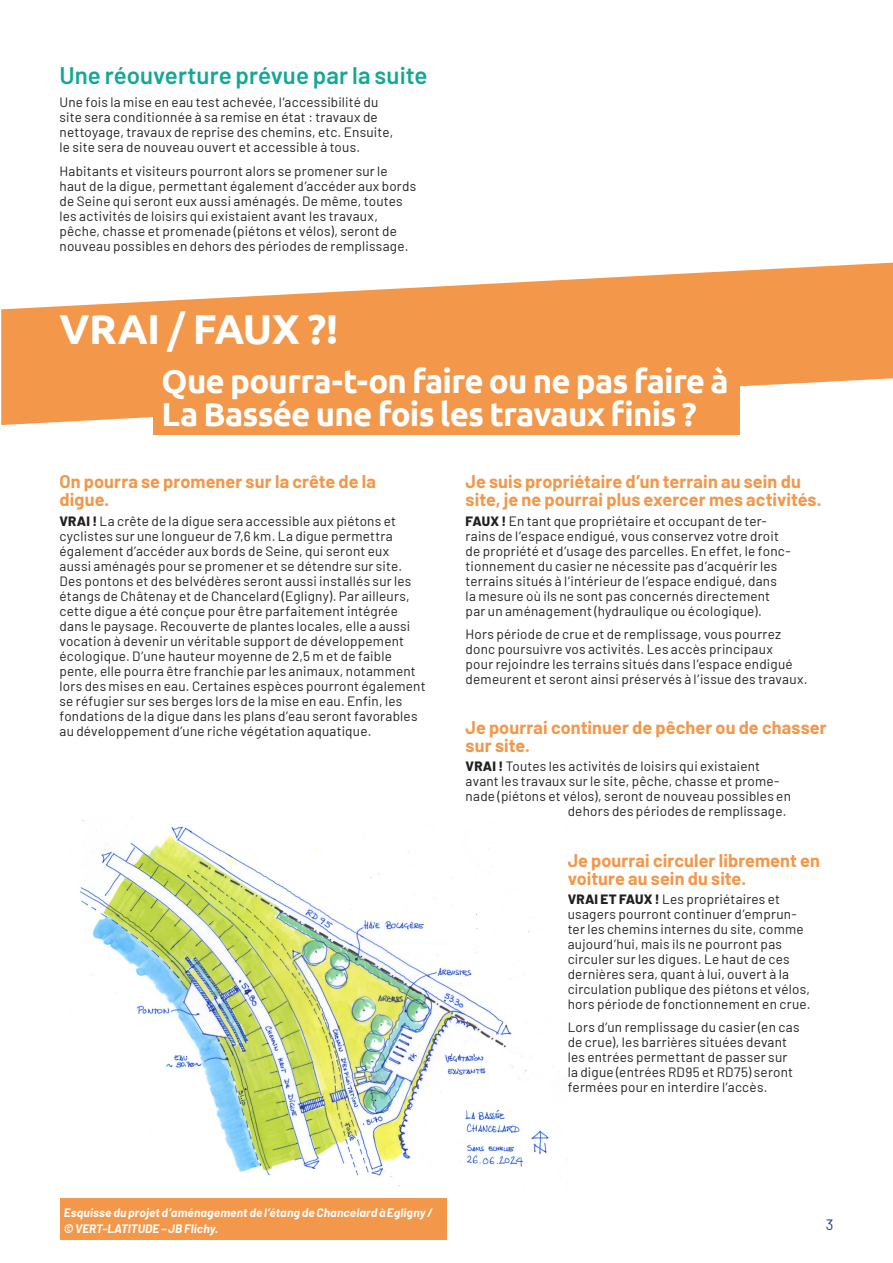
<style>
.page{position:relative;width:893px;height:1263px;background:#fff}
.page>*{position:absolute;margin:0;border:0;box-sizing:border-box;transform-origin:0 0}
.t1{font:700 41.7px "Ubuntu";letter-spacing:-.01em;color:#fff}
.t2{font:700 33px/33px "Ubuntu";letter-spacing:-.025em;color:#fff}
.TexteCourant{font:600 24px "Barlow";color:#15a796}
.Questions{font:700 18px/18px "Barlow";letter-spacing:.005em;color:#f3974a}
.Questions-2{font:15px "Barlow";color:#264085}
.TexteCourant-2{font:13.5px/15px "Barlow";letter-spacing:.015em;color:#231f20}
.t3{font:italic 700 12px/16.5px "Barlow";letter-spacing:.01em;color:#fff}
.s1{font-weight:500}
.s2{font-weight:800}
</style>
<div class="page">
<svg style="left:1px;top:263px;width:892px;height:162px;fill:#f3974a"></svg>
<div style="left:153px;top:359px;width:587px;height:76px;background:#f3974a"></div>
<img style="left:80px;top:820px;width:487px;height:367px">
<div style="left:60px;top:1198px;width:386px;height:42px;background:#f3974a"></div>
<p class="TexteCourant" style="left:60px;top:57px;width:369px">Une réouverture prévue par la suite</p>
<p class="TexteCourant-2" style="left:60px;top:94px;width:335px">Une fois la mise en eau test achevée, l’accessibilité du site sera conditionnée à sa remise en état : travaux de nettoyage, travaux de reprise des chemins, etc. Ensuite, le site sera de nouveau ouvert et accessible à tous.</p>
<p class="TexteCourant-2" style="left:60px;top:162px;width:358px">Habitants et visiteurs pourront alors se promener sur le haut de la digue, permettant également d’accéder aux bords de Seine qui seront eux aussi aménagés. De même, toutes les activités de loisirs qui existaient avant les travaux, pêche, chasse et promenade (piétons et vélos), seront de nouveau possibles en dehors des périodes de remplissage.</p>
<p class="t1" style="left:60px;top:304px;width:280px">VRAI <span class="s1">/</span> FAUX ?!</p>
<p class="t2" style="left:162px;top:365px;width:569px">Que pourra-t-on faire ou ne pas faire à<br>La Bassée une fois les travaux finis ?</p>
<p class="Questions" style="left:60px;top:471px;width:318px">On pourra se promener sur la crête de la digue.</p>
<p class="TexteCourant-2" style="left:60px;top:512px;width:368px"><span class="s2">VRAI !</span> La crête de la digue sera accessible aux piétons et cyclistes sur une longueur de 7,6 km. La digue permettra également d’accéder aux bords de Seine, qui seront eux<br>aussi aménagés pour se promener et se détendre sur site.<br>Des pontons et des belvédères seront aussi installés sur les étangs de Châtenay et de Chancelard (Egligny). Par ailleurs, cette digue a été conçue pour être parfaitement intégrée dans le paysage. Recouverte de plantes locales, elle a aussi vocation à devenir un véritable support de développement écologique. D’une hauteur moyenne de 2,5 m et de faible pente, elle pourra être franchie par les animaux, notamment lors des mises en eau. Certaines espèces pourront également se réfugier sur ses berges lors de la mise en eau. Enfin, les fondations de la digue dans les plans d’eau seront favorables au développement d’une riche végétation aquatique.</p>
<p class="Questions" style="left:466px;top:471px;width:357px">Je suis propriétaire d’un terrain au sein du site, je ne pourrai plus exercer mes activités.</p>
<p class="TexteCourant-2" style="left:466px;top:512px;width:327px"><span class="s2">FAUX !</span> En tant que propriétaire et occupant de ter&shy;rains de l’espace endigué, vous conservez votre droit de propriété et d’usage des parcelles. En effet, le fonc&shy;tionnement du casier ne nécessite pas d’acquérir les terrains situés à l’intérieur de l’espace endigué, dans<br>la mesure où ils ne sont pas concernés directement par un aménagement (hydraulique ou écologique).</p>
<p class="TexteCourant-2" style="left:466px;top:626px;width:343px">Hors période de crue et de remplissage, vous pourrez donc poursuivre vos activités. Les accès principaux<br>pour rejoindre les terrains situés dans l’espace endigué demeurent et seront ainsi préservés à l’issue des travaux.</p>
<p class="Questions" style="left:466px;top:717px;width:363px">Je pourrai continuer de pêcher ou de chasser sur site.</p>
<p class="TexteCourant-2" style="left:466px;top:758px;width:296px"><span class="s2">VRAI !</span> Toutes les activités de loisirs qui existaient</p>
<p class="TexteCourant-2" style="left:466px;top:773px;width:315px">avant les travaux sur le site, pêche, chasse et prome-</p>
<p class="TexteCourant-2" style="left:466px;top:788px;width:327px">nade (piétons et vélos), seront de nouveau possibles en</p>
<p class="TexteCourant-2" style="left:568px;top:803px;width:220px">dehors des périodes de remplissage.</p>
<p class="Questions" style="left:568px;top:850px;width:254px">Je pourrai circuler librement en voiture au sein du site.</p>
<p class="TexteCourant-2" style="left:568px;top:890px;width:244px"><span class="s2">VRAI ET FAUX !</span> Les propriétaires et usagers pourront continuer d’emprun&shy;ter les chemins internes du site, comme aujourd’hui, mais ils ne pourront pas circuler sur les digues. Le haut de ces dernières sera, quant à lui, ouvert à la circulation publique des piétons et vélos, hors période de fonctionnement en crue.</p>
<p class="TexteCourant-2" style="left:568px;top:1019px;width:233px">Lors d’un remplissage du casier (en cas de crue), les barrières situées devant les entrées permettant de passer sur la digue (entrées RD95 et RD75) seront fermées pour en interdire l’accès.</p>
<p class="t3" style="left:64px;top:1203px;width:370px">Esquisse du projet d’aménagement de l’étang de Chancelard à Egligny / © VERT-LATITUDE – JB Flichy.</p>
<p class="Questions-2" style="left:826px;top:1214px;width:9px">3</p>
</div>
